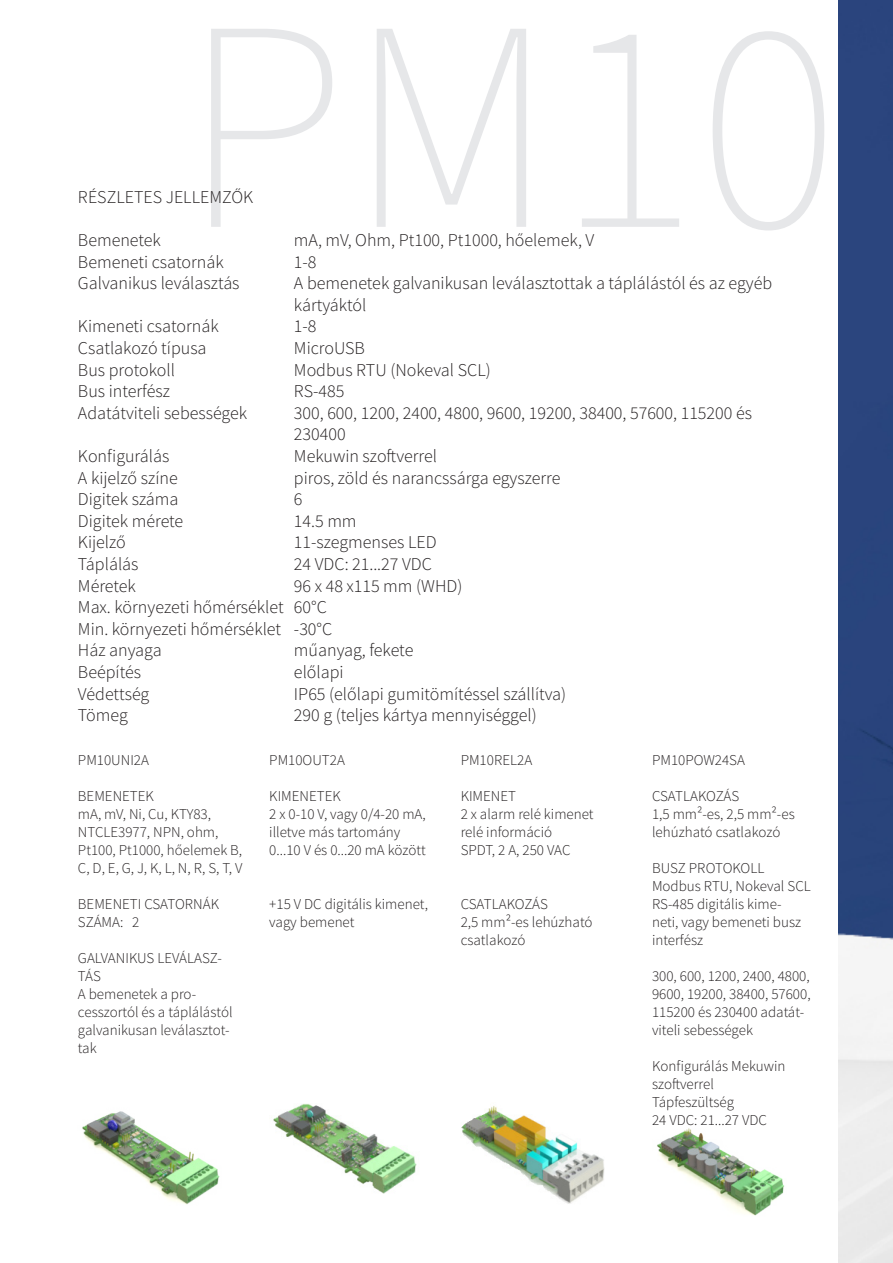
<style>
.page{position:relative;width:893px;height:1263px;background:#fff}
.page>*{position:absolute;margin:0;border:0;box-sizing:border-box;transform-origin:0 0}
.t1{font:200 300px "Source Sans Pro";color:#e6e7e9}
.t2{font:300 18px/21.6px "Source Sans Pro";color:#231f20}
.t3{font:300 15px/18px "Source Sans Pro";color:#231f20}
</style>
<div class="page">
<img style="left:839px;top:0;width:54px;height:1263px">
<img style="left:82px;top:1111px;width:138px;height:94px">
<img style="left:273px;top:1104px;width:144px;height:90px">
<img style="left:461px;top:1106px;width:144px;height:98px">
<img style="left:657px;top:1128px;width:127px;height:88px">
<p class="t1" style="left:181px;top:-53px;width:660px">PM10</p>
<p class="t2" style="left:294px;top:229px;width:302px">mA, mV, Ohm, Pt100, Pt1000, hőelemek, V</p>
<p class="t2" style="left:78px;top:251px;width:147px">Bemeneti csatornák</p>
<p class="t2" style="left:294px;top:251px;width:24px">1-8</p>
<p class="t2" style="left:78px;top:272px;width:163px">Galvanikus leválasztás</p>
<p class="t2" style="left:294px;top:272px;width:480px">A bemenetek galvanikusan leválasztottak a táplálástól és az egyéb</p>
<p class="t2" style="left:294px;top:294px;width:74px">kártyáktól</p>
<p class="t2" style="left:78px;top:316px;width:142px">Kimeneti csatornák</p>
<p class="t2" style="left:294px;top:316px;width:24px">1-8</p>
<p class="t2" style="left:78px;top:337px;width:130px">Csatlakozó típusa</p>
<p class="t2" style="left:294px;top:337px;width:73px">MicroUSB</p>
<p class="t2" style="left:78px;top:359px;width:99px">Bus protokoll</p>
<p class="t2" style="left:294px;top:359px;width:198px">Modbus RTU (Nokeval SCL)</p>
<p class="t2" style="left:78px;top:380px;width:94px">Bus interfész</p>
<p class="t2" style="left:294px;top:380px;width:52px">RS-485</p>
<p class="t2" style="left:78px;top:402px;width:171px">Adatátviteli sebességek</p>
<p class="t2" style="left:294px;top:402px;width:460px">300, 600, 1200, 2400, 4800, 9600, 19200, 38400, 57600, 115200 és<br>230400</p>
<p class="t2" style="left:78px;top:445px;width:93px">Konfigurálás</p>
<p class="t2" style="left:294px;top:445px;width:145px">Mekuwin szoftverrel</p>
<p class="t2" style="left:78px;top:467px;width:101px">A kijelző színe</p>
<p class="t2" style="left:294px;top:467px;width:268px">piros, zöld és narancssárga egyszerre</p>
<p class="t2" style="left:78px;top:488px;width:102px">Digitek száma</p>
<p class="t2" style="left:294px;top:488px;width:10px">6</p>
<p class="t2" style="left:78px;top:510px;width:107px">Digitek mérete</p>
<p class="t2" style="left:294px;top:510px;width:64px">14.5 mm</p>
<p class="t2" style="left:78px;top:532px;width:49px">Kijelző</p>
<p class="t2" style="left:294px;top:532px;width:144px">11-szegmenses LED</p>
<p class="t2" style="left:78px;top:553px;width:62px">Táplálás</p>
<p class="t2" style="left:294px;top:553px;width:139px">24 VDC: 21...27 VDC</p>
<p class="t2" style="left:78px;top:575px;width:59px">Méretek</p>
<p class="t2" style="left:294px;top:575px;width:170px">96 x 48 x115 mm (WHD)</p>
<p class="t2" style="left:78px;top:596px;width:250px">Max. környezeti hőmérséklet 60°C</p>
<p class="t2" style="left:78px;top:618px;width:256px">Min. környezeti hőmérséklet -30°C</p>
<p class="t2" style="left:78px;top:640px;width:85px">Ház anyaga</p>
<p class="t2" style="left:294px;top:640px;width:121px">műanyag, fekete</p>
<p class="t2" style="left:78px;top:661px;width:65px">Beépítés</p>
<p class="t2" style="left:294px;top:661px;width:51px">előlapi</p>
<p class="t2" style="left:78px;top:683px;width:73px">Védettség</p>
<p class="t2" style="left:294px;top:683px;width:274px">IP65 (előlapi gumitömítéssel szállítva)</p>
<p class="t2" style="left:78px;top:704px;width:51px">Tömeg</p>
<p class="t2" style="left:294px;top:704px;width:244px">290 g (teljes kártya mennyiséggel)</p>
<p class="t2" style="left:78px;top:186px;width:177px">RÉSZLETES JELLEMZŐK</p>
<p class="t2" style="left:78px;top:229px;width:84px">Bemenetek</p>
<p class="t3" style="left:78px;top:751px;width:73px">PM10UNI2A</p>
<p class="t3" style="left:78px;top:787px;width:77px">BEMENETEK</p>
<p class="t3" style="left:78px;top:805px;width:135px">mA, mV, Ni, Cu, KTY83,</p>
<p class="t3" style="left:78px;top:823px;width:166px">NTCLE3977, NPN, ohm,<br>Pt100, Pt1000, hőelemek B,<br>C, D, E, G, J, K, L, N, R, S, T, V</p>
<p class="t3" style="left:78px;top:895px;width:143px">BEMENETI CSATORNÁK<br>SZÁMA: 2</p>
<p class="t3" style="left:78px;top:949px;width:145px">GALVANIKUS LEVÁLASZ-<br>TÁS</p>
<p class="t3" style="left:78px;top:985px;width:156px">A bemenetek a pro&shy;cesszortól és a táplálástól galvanikusan leválasztot&shy;tak</p>
<p class="t3" style="left:269px;top:751px;width:77px">PM10OUT2A</p>
<p class="t3" style="left:269px;top:787px;width:73px">KIMENETEK</p>
<p class="t3" style="left:269px;top:805px;width:158px">2 x 0-10 V, vagy 0/4-20 mA, illetve más tartomány<br>0...10 V és 0...20 mA között</p>
<p class="t3" style="left:269px;top:895px;width:160px">+15 V DC digitális kimenet, vagy bemenet</p>
<p class="t3" style="left:461px;top:751px;width:73px">PM10REL2A</p>
<p class="t3" style="left:461px;top:787px;width:57px">KIMENET</p>
<p class="t3" style="left:461px;top:805px;width:134px">2 x alarm relé kimenet</p>
<p class="t3" style="left:461px;top:823px;width:93px">relé információ</p>
<p class="t3" style="left:461px;top:841px;width:111px">SPDT, 2 A, 250 VAC</p>
<p class="t3" style="left:461px;top:895px;width:89px">CSATLAKOZÁS</p>
<p class="t3" style="left:461px;top:913px;width:133px">2,5 mm²-es lehúzható csatlakozó</p>
<p class="t3" style="left:652px;top:751px;width:94px">PM10POW24SA</p>
<p class="t3" style="left:652px;top:787px;width:89px">CSATLAKOZÁS</p>
<p class="t3" style="left:652px;top:805px;width:144px">1,5 mm²-es, 2,5 mm²-es lehúzható csatlakozó</p>
<p class="t3" style="left:652px;top:859px;width:114px">BUSZ PROTOKOLL</p>
<p class="t3" style="left:652px;top:877px;width:160px">Modbus RTU, Nokeval SCL</p>
<p class="t3" style="left:652px;top:895px;width:151px">RS-485 digitális kime&shy;neti, vagy bemeneti busz interfész</p>
<p class="t3" style="left:652px;top:967px;width:160px">300, 600, 1200, 2400, 4800,<br>9600, 19200, 38400, 57600,<br>115200 és 230400 adatát&shy;viteli sebességek</p>
<p class="t3" style="left:652px;top:1057px;width:135px">Konfigurálás Mekuwin szoftverrel</p>
<p class="t3" style="left:652px;top:1093px;width:83px">Tápfeszültség</p>
<p class="t3" style="left:652px;top:1111px;width:116px">24 VDC: 21...27 VDC</p>
</div>
